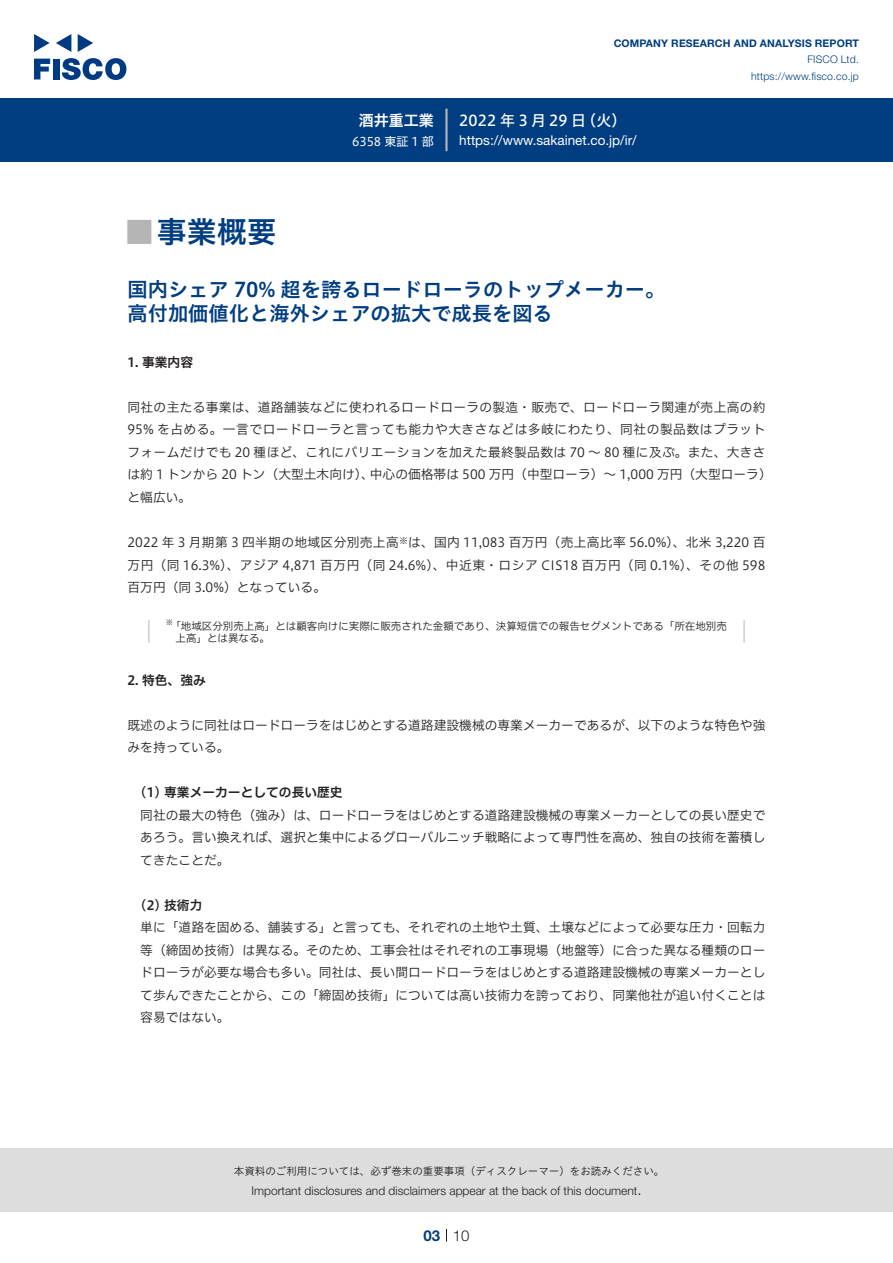
<style>
.page{position:relative;width:893px;height:1263px;background:#fff}
.page>*{position:absolute;margin:0;border:0;box-sizing:border-box;transform-origin:0 0}
.t1{font:30px "Hiragino UD Sans Std N W6";color:#003d81}
.t2{font:24px "Hiragino UD Sans Std W6";color:#b5b5b6}
.t3{font:20.25px/24px "Hiragino UD Sans Std W6";color:#003d81}
.t4{font:15px "Hiragino UD Sans F Std N W5";letter-spacing:.01em;color:#fff}
.t5{font:15px "Hiragino UD Sans F Std N W6";color:#fff}
.t6{font:300 15px "Helvetica Neue LT Std";color:#231f20}
.t7{font:700 15px "Helvetica Neue LT Std";color:#003d81}
.t8{font:13.5px "Helvetica Neue LT Std";color:#fff}
.t9{font:12.75px/22.5px "Hiragino UD Sans F Std N W3";color:#231f20}
.t10{font:12.75px/22.5px "Hiragino UD Sans F Std N W3";letter-spacing:.025em;color:#231f20}
.t11{font:12.75px "Hiragino UD Sans F Std N W3";letter-spacing:.04em;color:#231f20}
.t12{font:12.75px "Hiragino UD Sans F Std N W6";color:#231f20}
.t13{font:300 12px "Helvetica Neue LT Std";color:#231f20}
.t14{font:12px "Hiragino UD Sans F Std N W4";color:#fff}
.t15{font:10.5px "Hiragino UD Sans F Std N W3";color:#231f20}
.t16{font:10.5px "Hiragino UD Sans Std W3";color:#231f20}
.t17{font:700 10.5px "Helvetica Neue LT Std";letter-spacing:.015em;color:#003d81}
.t18{font:300 10.5px/16.5px "Helvetica Neue LT Std";letter-spacing:.015em;color:#003d81;text-align:right}
.t19{font:8.85px "Hiragino UD Sans F Std N W3";color:#231f20}
.t20{font:7.35px "Hiragino UD Sans F Std N W3";color:#231f20}
.s1{font-size:10.5px}
</style>
<div class="page">
<div style="left:0;top:1148px;width:893px;height:64px;background:#ddd"></div>
<svg style="left:34px;top:59px;width:16px;height:20px"></svg>
<div style="left:53px;top:59px;width:6px;height:20px;background:#003a83"></div>
<svg style="left:62px;top:58px;width:64px;height:22px"></svg>
<svg style="left:34px;top:34px;width:16px;height:18px"></svg>
<svg style="left:78px;top:34px;width:15px;height:18px"></svg>
<svg style="left:56px;top:34px;width:15px;height:18px"></svg>
<div style="left:0;top:98px;width:893px;height:64px;background:#003d81"></div>
<hr style="left:445px;top:109px;width:3px;height:42px;background:#b5b5b6">
<svg style="left:446px;top:1229px;width:1px;height:13px"></svg>
<hr style="left:148px;top:620px;width:2px;height:23px;background:#d3d3d3">
<hr style="left:743px;top:620px;width:2px;height:23px;background:#d3d3d3">
<p class="t5" style="left:359px;top:109px;width:77px">酒井重工業</p>
<p class="t14" style="left:352px;top:132px;width:83px">6358 東証 1 部</p>
<p class="t17" style="left:614px;top:37px;width:247px">COMPANY RESEARCH AND ANALYSIS REPORT</p>
<p class="t18" style="left:751px;top:51px;width:109px">FISCO Ltd. https://www.fisco.co j p.</p>
<p class="t4" style="left:581px;top:109px;width:47px">（火(</p>
<p class="t4" style="left:459px;top:109px;width:128px">2022 年 3月29 日</p>
<p class="t8" style="left:459px;top:132px;width:179px">https://www.sakainet. c o j p. /i r/</p>
<h1 class="t1" style="left:157px;top:209px;width:121px">事業概要</h1>
<h2 class="t2" style="left:128px;top:213px;width:25px">█</h2>
<h3 class="t3" style="left:128px;top:276px;width:539px">国内シェア 70% 超を誇るロードローラのトップメーカー。高付加価値化と海外シェアの拡大で成長を図る</h3>
<p class="t12" style="left:128px;top:352px;width:67px">1. 事業内容</p>
<p class="t10" style="left:128px;top:395px;width:639px">同社の主たる事業は、道路舗装などに使われるロードローラの製造・販売で、ロードローラ関連が売上高の約</p>
<p class="t11" style="left:128px;top:420px;width:639px">95% を占める。一言でロードローラと言っても能力や大きさなどは多岐にわたり、同社の製品数はプラット</p>
<p class="t10" style="left:128px;top:440px;width:639px">フォームだけでも 20 種ほど、これにバリエーションを加えた最終製品数は 70 ～ 80 種に及ぶ。また、大きさ</p>
<p class="t9" style="left:370px;top:463px;width:403px">中心の価格帯は 500 万円（中型ローラ）～ 1,000 万円（大型ローラ(</p>
<p class="t9" style="left:128px;top:463px;width:248px">は約 1 トンから 20 トン（大型土木向け）、と幅広い。</p>
<p class="t10" style="left:128px;top:530px;width:639px">2022 年 3 月期第 3 四半期の地域区分別売上高<br>万円（同 16.3%）、アジア 4,871 百万円（同 24.6%）、中近東・ロシア CIS18 百万円（同 0.1%）、その他 598百万円（同 3.0%）となっている。</p>
<p class="t15" style="left:181px;top:618px;width:547px">地域区分別売上高」とは顧客向けに実際に販売された金額であり、決算短信での報告セグメントである「所在地別売</p>
<p class="t10" style="left:408px;top:530px;width:359px">は、国内 11,083 百万円（売上高比率 56.0%）、北米 3,220 百</p>
<p class="t19" style="left:399px;top:534px;width:10px">※</p>
<p class="t20" style="left:166px;top:617px;width:17px">※ <span class="s1">「</span></p>
<p class="t15" style="left:176px;top:630px;width:96px">上高」とは異なる。</p>
<p class="t12" style="left:128px;top:670px;width:80px">2. 特色、強み</p>
<p class="t9" style="left:128px;top:713px;width:639px">既述のように同社はロードローラをはじめとする道路建設機械の専業メーカーであるが、以下のような特色や強みを持っている。</p>
<p class="t12" style="left:140px;top:783px;width:204px">1( ) 専業メーカーとしての長い歴史</p>
<p class="t9" style="left:140px;top:803px;width:627px;text-align:justify">同社の最大の特色（強み）は、ロードローラをはじめとする道路建設機械の専業メーカーとしての長い歴史であろう。言い換えれば、選択と集中によるグローバルニッチ戦略によって専門性を高め、独自の技術を蓄積してきたことだ。</p>
<p class="t12" style="left:140px;top:895px;width:64px">2( ) 技術力</p>
<p class="t9" style="left:140px;top:915px;width:627px;text-align:justify">単に「道路を固める、舗装する」と言っても、それぞれの土地や土質、土壌などによって必要な圧力・回転力等（締固め技術）は異なる。そのため、工事会社はそれぞれの工事現場（地盤等）に合った異なる種類のロードローラが必要な場合も多い。同社は、長い間ロードローラをはじめとする道路建設機械の専業メーカーとして歩んできたことから、この「締固め技術」については高い技術力を誇っており、同業他社が追い付くことは容易ではない。</p>
<p class="t16" style="left:234px;top:1163px;width:432px">本資料のご利用については、必ず巻末の重要事項（ディスクレーマー）をお読みください。</p>
<p class="t6" style="left:637px;top:1180px;width:6px">.</p>
<p class="t13" style="left:251px;top:1183px;width:387px">Important disclosures and disclaimers appear at the back of this document</p>
<p class="t7" style="left:423px;top:1226px;width:18px">03</p>
<p class="t6" style="left:453px;top:1226px;width:18px">10</p>
</div>
